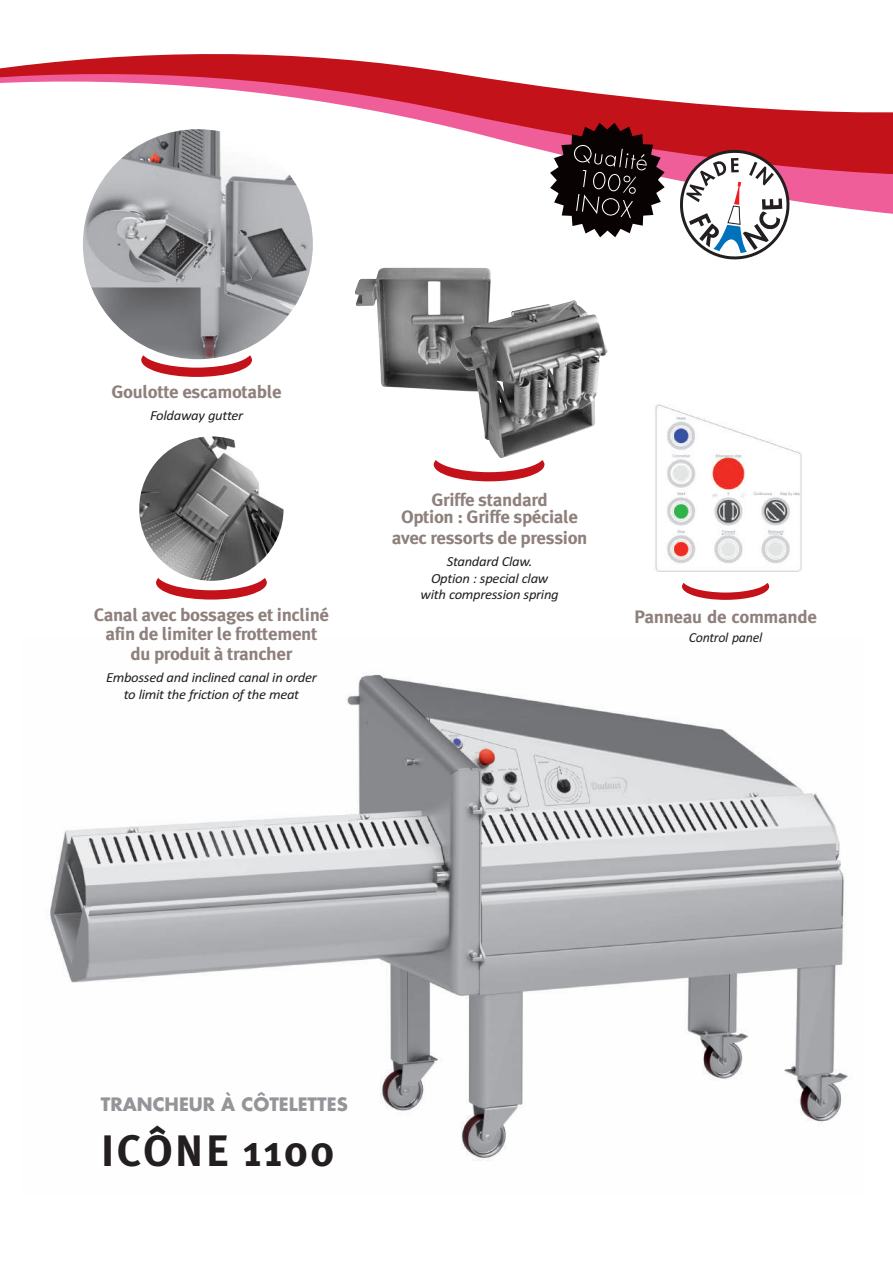
<style>
.page{position:relative;width:893px;height:1263px;background:#fff}
.page>*{position:absolute;margin:0;border:0;box-sizing:border-box;transform-origin:0 0}
.t1{font:700 44.1px "Meta Plus";letter-spacing:.05em;color:#231f20}
.t2{font:700 18px/19.5px "Meta Plus";letter-spacing:-.02em;color:#8e807c;text-align:center;scale:1.05 1}
.t3{font:700 18px "Futura";color:#939598}
.t4{font:italic 13.95px/16.8px "Calibri";letter-spacing:-.02em;color:#231f20;text-align:center;scale:1.05 1}
.t5{font:italic 13.95px "Calibri";letter-spacing:-.02em;color:#231f20}
</style>
<div class="page">
<svg style="left:0;top:54px;width:893px;height:290px"></svg>
<svg style="left:141px;top:355px;width:111px;height:22px"></svg>
<img style="left:83px;top:129px;width:230px;height:230px;border-radius:50%">
<img style="left:354px;top:268px;width:137px;height:123px">
<img style="left:454px;top:300px;width:154px;height:158px">
<svg style="left:434px;top:460px;width:110px;height:21px"></svg>
<img style="left:50px;top:674px;width:802px;height:487px">
<svg style="left:550px;top:123px;width:115px;height:114px"></svg>
<svg style="left:678px;top:148px;width:113px;height:113px"></svg>
<img style="left:655px;top:404px;width:147px;height:168px">
<svg style="left:682px;top:583px;width:87px;height:17px"></svg>
<svg style="left:156px;top:578px;width:111px;height:22px"></svg>
<img style="left:139px;top:436px;width:145px;height:145px;border-radius:50%">
<p class="t2" style="left:112px;top:383px;width:164px">Goulotte escamotable</p>
<p class="t4" style="left:150px;top:408px;width:90px">Foldaway gutter</p>
<p class="t2" style="left:94px;top:606px;width:226px">Canal avec bossages et incliné afin de limiter le frottement du produit à trancher</p>
<p class="t4" style="left:106px;top:670px;width:202px">Embossed and inclined canal in order to limit the friction of the meat</p>
<p class="t2" style="left:401px;top:493px;width:170px;line-height:16.5px">Griffe standard<br>Option : Griffe spéciale</p>
<p class="t2" style="left:392px;top:529px;width:188px">avec ressorts de pression</p>
<p class="t4" style="left:421px;top:554px;width:133px">Standard Claw.<br>Option : special claw with compression spring</p>
<p class="t2" style="left:634px;top:608px;width:176px">Panneau de commande</p>
<p class="t5" style="left:689px;top:632px;width:75px">Control panel</p>
<p class="t3" style="left:101px;top:1095px;width:248px">TRANCHEUR À CÔTELETTES</p>
<h1 class="t1" style="left:101px;top:1132px;width:235px">ICÔNE 1100</h1>
</div>
